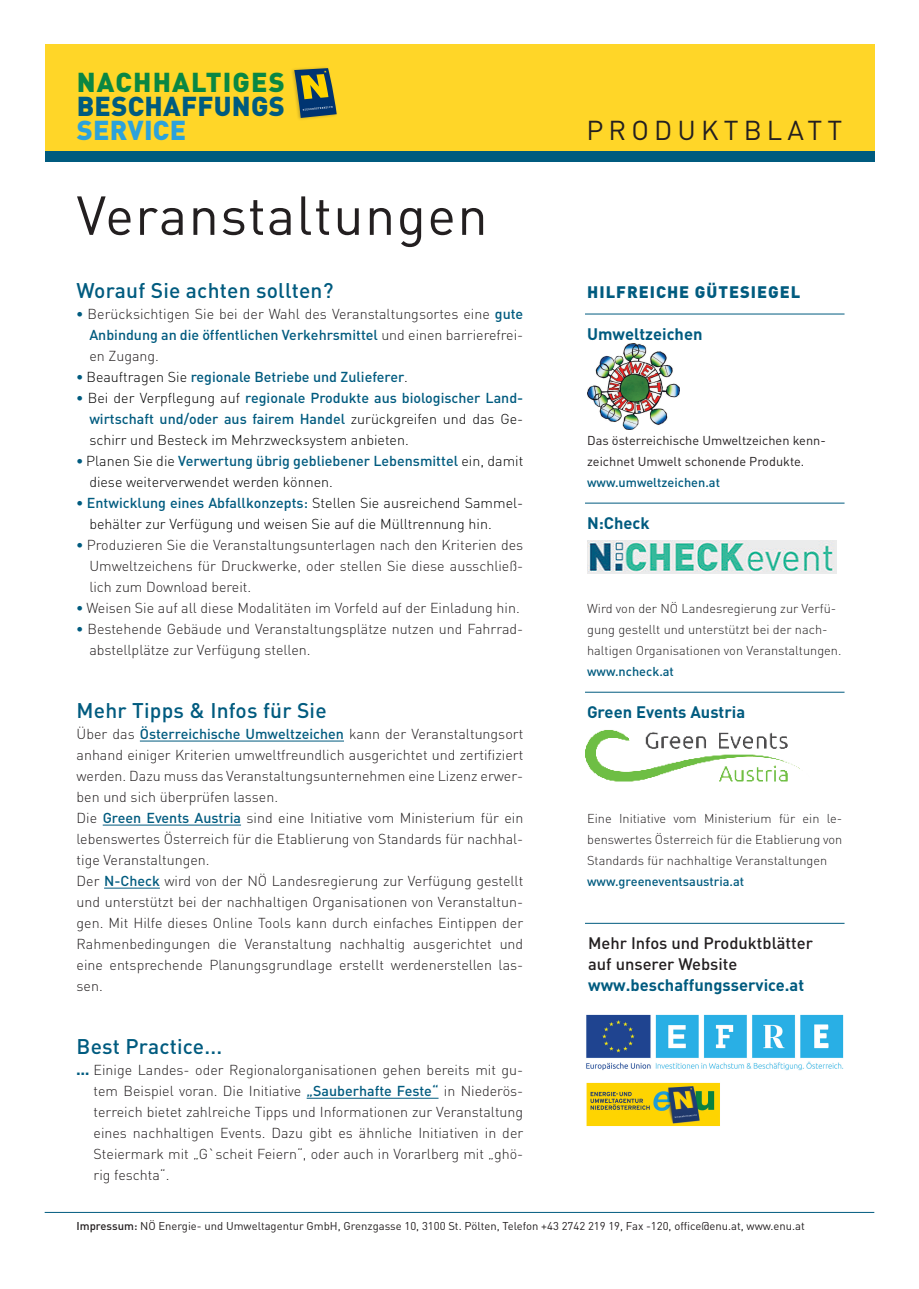
<style>
.page{position:relative;width:919px;height:1289px;background:#fff}
.page>*{position:absolute;margin:0;border:0;box-sizing:border-box;transform-origin:0 0}
.t1{font:54px "DIN Pro";letter-spacing:.025em;color:#231f20}
.t2{font:900 27px "DIN Pro";letter-spacing:.045em;color:#0a8743}
.t3{font:900 27px "DIN Pro";letter-spacing:.01em;color:#005b7f}
.t4{font:27px "DIN Pro";letter-spacing:.19em;color:#231f20}
.t5{font:900 27px "DIN Pro";letter-spacing:.01em;color:#2ca2db}
.t6{font:500 21px "DIN Pro";letter-spacing:.01em;color:#005b7f}
.t7{font:500 16.5px/21px "DIN Pro";color:#231f20}
.t8{font:700 16.5px "DIN Pro";color:#005b7f}
.t9{font:900 16.5px "DIN Pro";letter-spacing:.06em;color:#005b7f}
.t10{font:300 14.25px/21px "DIN Pro";color:#231f20;text-align:justify}
.t11{font:300 14.25px/21px "DIN Pro";color:#000}
.t12{font:500 14.25px "DIN Pro";color:#005b7f}
.t13{font:300 12.75px/21px "DIN Pro";color:#231f20}
.t14{font:12.75px/21px "DIN Pro";color:#231f20}
.t15{font:500 12.75px "DIN Pro";color:#005b7f}
.t16{font:11.25px "DIN Pro";color:#231f20}
.s1{font-weight:900;color:#005b7f}
.s2{font-weight:500;color:#005b7f}
.s3{font-weight:900}
.s4{font-weight:300;color:#000}
.s5{font-weight:700;color:#005b7f}
.s6{font-weight:500}
</style>
<div class="page">
<div style="left:45px;top:151px;width:829px;height:11px;background:#005b7f"></div>
<div style="left:45px;top:45px;width:829px;height:106px;background:#ffd628"></div>
<div style="left:290px;top:66px;width:48px;height:55px;background:#231f20;opacity:.25"></div>
<svg style="left:294px;top:68px;width:43px;height:50px"></svg>
<hr style="left:140px;top:740px;width:204px;height:1px;background:#005b7f">
<hr style="left:103px;top:824px;width:138px;height:1px;background:#005b7f">
<hr style="left:104px;top:887px;width:56px;height:1px;background:#005b7f">
<hr style="left:306px;top:1097px;width:132px;height:1px;background:#005b7f">
<hr style="left:585px;top:313px;width:259px;height:1px;background:#005b7f">
<hr style="left:585px;top:502px;width:259px;height:1px;background:#005b7f">
<hr style="left:585px;top:691px;width:259px;height:1px;background:#005b7f">
<hr style="left:585px;top:922px;width:259px;height:1px;background:#005b7f">
<hr style="left:45px;top:1211px;width:829px;height:1px;background:#005b7f">
<img style="left:587px;top:343px;width:92px;height:86px">
<img style="left:587px;top:540px;width:249px;height:33px">
<img style="left:585px;top:730px;width:215px;height:52px">
<img style="left:586px;top:1014px;width:258px;height:57px">
<img style="left:586px;top:1082px;width:134px;height:44px">
<p class="t2" style="left:77px;top:64px;width:210px">NACHHALTIGES</p>
<p class="t3" style="left:77px;top:88px;width:210px">BESCHAFFUNGS</p>
<p class="t5" style="left:77px;top:112px;width:111px">SERVICE</p>
<p class="t4" style="left:586px;top:112px;width:257px">PRODUKTBLATT</p>
<p class="t1" style="left:77px;top:179px;width:412px">Veranstaltungen</p>
<p class="t6" style="left:77px;top:276px;width:258px">Worauf Sie achten sollten?</p>
<p class="t10" style="left:89px;top:303px;width:435px;text-indent:-13px"><span class="s1">•</span> Berücksichtigen Sie bei der Wahl des Veranstaltungsortes eine <span class="s2">gute Anbindung an die öffentlichen Verkehrsmittel</span> und einen barrierefrei&shy;en Zugang.</p>
<p class="t12" style="left:77px;top:367px;width:333px"><span class="s3">•</span> <span class="s4">Beauftragen Sie</span> regionale Betriebe und Zulieferer<span class="s4">.</span></p>
<p class="t11" style="left:89px;top:387px;width:435px;text-align:justify;text-indent:-13px"><span class="s1">•</span> Bei der Verpflegung auf <span class="s2">regionale Produkte aus biologischer Land&shy;wirtschaft und/oder aus fairem Handel</span> zurückgreifen und das Ge&shy;schirr und Besteck im Mehrzwecksystem anbieten.</p>
<p class="t11" style="left:89px;top:450px;width:435px;text-indent:-13px"><span class="s1">•</span> Planen Sie die <span class="s2">Verwertung übrig gebliebener Lebensmittel</span> ein, damit diese weiterverwendet werden können.</p>
<p class="t11" style="left:89px;top:492px;width:435px;text-indent:-13px"><span class="s1">•</span> <span class="s2">Entwicklung eines Abfallkonzepts:</span> Stellen Sie ausreichend Sammel&shy;behälter zur Verfügung und weisen Sie auf die Mülltrennung hin.</p>
<p class="t10" style="left:89px;top:534px;width:435px;text-indent:-13px"><span class="s1">•</span> Produzieren Sie die Veranstaltungsunterlagen nach den Kriterien des Umweltzeichens für Druckwerke, oder stellen Sie diese ausschließ&shy;lich zum Download bereit.</p>
<p class="t10" style="left:77px;top:597px;width:444px"><span class="s1">•</span> Weisen Sie auf all diese Modalitäten im Vorfeld auf der Einladung hin.</p>
<p class="t10" style="left:89px;top:618px;width:435px;text-indent:-13px"><span class="s1">•</span> Bestehende Gebäude und Veranstaltungsplätze nutzen und Fahrrad&shy;abstellplätze zur Verfügung stellen.</p>
<p class="t6" style="left:77px;top:696px;width:251px">Mehr Tipps &amp; Infos für Sie</p>
<p class="t10" style="left:77px;top:723px;width:448px">Über das <span class="s2">Österreichische Umweltzeichen</span> kann der Veranstaltungsort anhand einiger Kriterien umweltfreundlich ausgerichtet und zertifiziert werden. Dazu muss das Veranstaltungsunternehmen eine Lizenz erwer&shy;ben und sich überprüfen lassen.</p>
<p class="t10" style="left:77px;top:807px;width:448px">Die <span class="s2">Green Events Austria</span> sind eine Initiative vom Ministerium für ein lebenswertes Österreich für die Etablierung von Standards für nachhal&shy;tige Veranstaltungen.</p>
<p class="t10" style="left:77px;top:870px;width:448px">Der <span class="s2">N-Check</span> wird von der NÖ Landesregierung zur Verfügung gestellt und unterstützt bei der nachhaltigen Organisationen von Veranstaltun&shy;gen. Mit Hilfe dieses Online Tools kann durch einfaches Eintippen der Rahmenbedingungen die Veranstaltung nachhaltig ausgerichtet und eine entsprechende Planungsgrundlage erstellt werdenerstellen las&shy;sen.</p>
<p class="t6" style="left:77px;top:1032px;width:147px">Best Practice...</p>
<p class="t10" style="left:94px;top:1059px;width:431px;text-indent:-17px"><span class="s1">…</span> Einige Landes- oder Regionalorganisationen gehen bereits mit gu&shy;tem Beispiel voran. Die Initiative <span class="s2">„Sauberhafte Feste“</span> in Niederös&shy;terreich bietet zahlreiche Tipps und Informationen zur Veranstaltung eines nachhaltigen Events. Dazu gibt es ähnliche Initiativen in der Steiermark mit „G`scheit Feiern“, oder auch in Vorarlberg mit „ghö&shy;rig feschta“.</p>
<p class="t9" style="left:587px;top:281px;width:215px">HILFREICHE GÜTESIEGEL</p>
<p class="t8" style="left:587px;top:323px;width:117px">Umweltzeichen</p>
<p class="t14" style="left:587px;top:429px;width:240px">Das österreichische Umweltzeichen kenn&shy;zeichnet Umwelt schonende Produkte.</p>
<p class="t15" style="left:587px;top:473px;width:134px">www.umweltzeichen.at</p>
<p class="t8" style="left:587px;top:512px;width:64px">N:Check</p>
<p class="t13" style="left:587px;top:597px;width:256px">Wird von der NÖ Landesregierung zur Verfü&shy;gung gestellt und unterstützt bei der nach&shy;haltigen Organisationen von Veranstaltungen.</p>
<p class="t15" style="left:587px;top:662px;width:88px">www.ncheck.at</p>
<p class="t8" style="left:587px;top:701px;width:159px">Green Events Austria</p>
<p class="t13" style="left:587px;top:807px;width:257px;text-align:justify">Eine Initiative vom Ministerium für ein le&shy;benswertes Österreich für die Etablierung von Standards für nachhaltige Veranstaltungen</p>
<p class="t15" style="left:587px;top:872px;width:159px">www.greeneventsaustria.at</p>
<p class="t7" style="left:588px;top:932px;width:226px">Mehr Infos und Produktblätter auf unserer Website <span class="s5">www.beschaffungsservice.at</span></p>
<p class="t16" style="left:77px;top:1217px;width:729px"><span class="s6">Impressum:</span> NÖ Energie- und Umweltagentur GmbH, Grenzgasse 10, 3100 St. Pölten, Telefon +43 2742 219 19, Fax -120, office@enu.at, www.enu.at</p>
</div>
